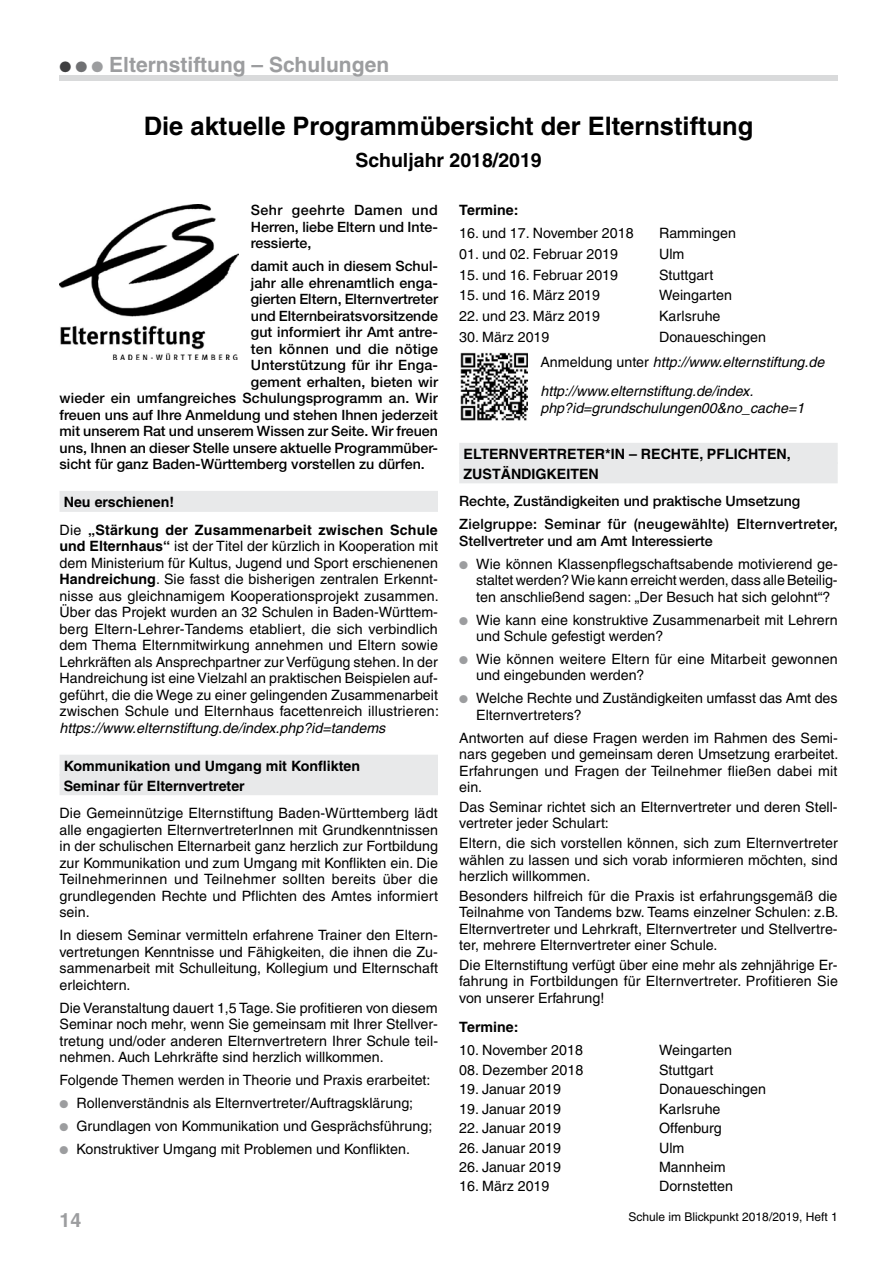
<style>
.page{position:relative;width:893px;height:1263px;background:#fff}
.page>*{position:absolute;margin:0;border:0;box-sizing:border-box;transform-origin:0 0}
.t1{font:700 25.5px "Helvetica";color:#000}
.t2{font:700 21px "Helvetica";color:#9c9d9f}
.t3{font:700 19.5px "Helvetica";color:#000}
.t4{font:700 19.5px "Helvetica";color:#9c9d9f}
.t5{font:14.25px/16.5px "Helvetica";color:#000;text-align:justify}
.t6{font:500 14.25px/16.5px "Helvetica Neue";color:#000;text-align:justify}
.t7{font:700 14.25px/19.5px "Helvetica";color:#000}
.t8{font:italic 14.25px/16.5px "Helvetica";color:#000}
.t9{font:500 14.25px/22.8px "Helvetica Neue";letter-spacing:.02em;color:#000}
.t10{font:12px "Helvetica";color:#000}
.s1{color:#3e3e40}
.s2{color:#707173}
.s3{font-weight:400}
.s4{font-weight:700}
.s5{color:#9c9d9f}
.s6{font-style:italic}
</style>
<div class="page">
<div style="left:60px;top:75px;width:778px;height:6px;background:#d9dadb"></div>
<div style="left:60px;top:491px;width:378px;height:21px;background:#e8e9ea"></div>
<div style="left:60px;top:755px;width:378px;height:21px;background:#e8e9ea"></div>
<div style="left:60px;top:774px;width:378px;height:21px;background:#e8e9ea"></div>
<div style="left:459px;top:443px;width:379px;height:21px;background:#e8e9ea"></div>
<div style="left:459px;top:462px;width:379px;height:21px;background:#e8e9ea"></div>
<img style="left:60px;top:204px;width:178px;height:156px">
<img style="left:460px;top:352px;width:68px;height:69px">
<h2 class="t2" style="left:60px;top:52px;width:331px"><span class="s1">●</span> <span class="s2">●</span> ● Elternstiftung – Schulungen</h2>
<h1 class="t1" style="left:144px;top:110px;width:611px">Die aktuelle Programmübersicht der Elternstiftung</h1>
<h3 class="t3" style="left:355px;top:148px;width:188px">Schuljahr 2018/2019</h3>
<p class="t6" style="left:251px;top:202px;width:189px">Sehr geehrte Damen und Herren, liebe Eltern und Inte&shy;ressierte,</p>
<p class="t6" style="left:251px;top:258px;width:189px">damit auch in diesem Schul-</p>
<p class="t6" style="left:251px;top:274px;width:189px">jahr alle ehrenamtlich enga-</p>
<p class="t6" style="left:251px;top:291px;width:189px">gierten Eltern, Elternvertreter</p>
<p class="t6" style="left:251px;top:307px;width:189px">und Elternbeiratsvorsitzende</p>
<p class="t6" style="left:251px;top:324px;width:189px">gut informiert ihr Amt antre-</p>
<p class="t6" style="left:251px;top:340px;width:189px">ten können und die nötige</p>
<p class="t6" style="left:251px;top:357px;width:189px">Unterstützung für ihr Enga-</p>
<p class="t6" style="left:251px;top:373px;width:189px">gement erhalten, bieten wir</p>
<p class="t6" style="left:60px;top:390px;width:380px">wieder ein umfangreiches Schulungsprogramm an. Wir</p>
<p class="t6" style="left:60px;top:406px;width:380px">freuen uns auf Ihre Anmeldung und stehen Ihnen jederzeit</p>
<p class="t6" style="left:60px;top:423px;width:380px">mit unserem Rat und unserem Wissen zur Seite. Wir freuen</p>
<p class="t6" style="left:60px;top:439px;width:380px">uns, Ihnen an dieser Stelle unsere aktuelle Programmüber-</p>
<p class="t6" style="left:60px;top:456px;width:367px">sicht für ganz Baden-Württemberg vorstellen zu dürfen.</p>
<p class="t7" style="left:60px;top:488px;width:380px;line-height:27.5px">Neu erschienen!<br><span class="s3">Die</span> „Stärkung der Zusammenarbeit zwischen Schule</p>
<p class="t5" style="left:60px;top:538px;width:381px"><span class="s4">und Elternhaus“</span> ist der Titel der kürzlich in Kooperation mit dem Ministerium für Kultus, Jugend und Sport erschienenen <span class="s4">Handreichung</span>. Sie fasst die bisherigen zentralen Erkennt&shy;nisse aus gleichnamigem Kooperationsprojekt zusammen.<br>Über das Projekt wurden an 32 Schulen in Baden-Württem&shy;berg Eltern-Lehrer-Tandems etabliert, die sich verbindlich dem Thema Elternmitwirkung annehmen und Eltern sowie Lehrkräften als Ansprechpartner zur Verfügung stehen. In der Handreichung ist eine Vielzahl an praktischen Beispielen auf&shy;geführt, die die Wege zu einer gelingenden Zusammenarbeit zwischen Schule und Elternhaus facettenreich illustrieren:</p>
<p class="t8" style="left:60px;top:720px;width:327px">https://www.elternstiftung.de/index.php?id=tandems</p>
<p class="t7" style="left:64px;top:756px;width:298px">Kommunikation und Umgang mit Konflikten<br>Seminar für Elternvertreter</p>
<p class="t5" style="left:60px;top:805px;width:380px">Die Gemeinnützige Elternstiftung Baden-Württemberg lädt alle engagierten ElternvertreterInnen mit Grundkenntnissen in der schulischen Elternarbeit ganz herzlich zur Fortbildung zur Kommunikation und zum Umgang mit Konflikten ein. Die Teilnehmerinnen und Teilnehmer sollten bereits über die grundlegenden Rechte und Pflichten des Amtes informiert sein.</p>
<p class="t5" style="left:60px;top:927px;width:380px">In diesem Seminar vermitteln erfahrene Trainer den Eltern&shy;vertretungen Kenntnisse und Fähigkeiten, die ihnen die Zu&shy;sammenarbeit mit Schulleitung, Kollegium und Elternschaft erleichtern.</p>
<p class="t5" style="left:60px;top:999px;width:380px">Die Veranstaltung dauert 1,5 Tage. Sie profitieren von diesem Seminar noch mehr, wenn Sie gemeinsam mit Ihrer Stellver&shy;tretung und/oder anderen Elternvertretern Ihrer Schule teil&shy;nehmen. Auch Lehrkräfte sind herzlich willkommen.</p>
<p class="t5" style="left:60px;top:1071px;width:372px">Folgende Themen werden in Theorie und Praxis erarbeitet:</p>
<p class="t5" style="left:60px;top:1094px;width:355px"><span class="s5">●</span> Rollenverständnis als Elternvertreter/Auftragsklärung;</p>
<p class="t5" style="left:60px;top:1117px;width:374px"><span class="s5">●</span> Grundlagen von Kommunikation und Gesprächsführung;</p>
<p class="t5" style="left:60px;top:1140px;width:352px"><span class="s5">●</span> Konstruktiver Umgang mit Problemen und Konflikten.</p>
<p class="t7" style="left:459px;top:200px;width:61px">Termine:</p>
<p class="t5" style="left:459px;top:225px;width:176px">16. und 17. November 2018</p>
<p class="t5" style="left:659px;top:225px;width:78px">Rammingen</p>
<p class="t5" style="left:459px;top:245px;width:160px">01. und 02. Februar 2019</p>
<p class="t5" style="left:659px;top:245px;width:27px">Ulm</p>
<p class="t5" style="left:459px;top:266px;width:160px">15. und 16. Februar 2019</p>
<p class="t5" style="left:659px;top:266px;width:56px">Stuttgart</p>
<p class="t5" style="left:459px;top:287px;width:142px">15. und 16. März 2019</p>
<p class="t5" style="left:659px;top:287px;width:75px">Weingarten</p>
<p class="t5" style="left:459px;top:308px;width:142px">22. und 23. März 2019</p>
<p class="t5" style="left:659px;top:308px;width:63px">Karlsruhe</p>
<p class="t5" style="left:459px;top:328px;width:92px">30. März 2019</p>
<p class="t5" style="left:540px;top:324px;width:285px;line-height:25px;text-indent:119px">Donaueschingen<br>Anmeldung unter <span class="s6">http://www.elternstiftung.de</span></p>
<p class="t8" style="left:540px;top:383px;width:265px">http://www.elternstiftung.de/index. php?id=grundschulungen00&amp;no_cache=1</p>
<p class="t7" style="left:463px;top:444px;width:329px">ELTERNVERTRETER*IN – RECHTE, PFLICHTEN,<br>ZUSTÄNDIGKEITEN</p>
<p class="t9" style="left:459px;top:490px;width:380px">Rechte, Zuständigkeiten und praktische Umsetzung<br>Zielgruppe: Seminar für (neugewählte) Elternvertreter,</p>
<p class="t6" style="left:459px;top:532px;width:255px">Stellvertreter und am Amt Interessierte</p>
<p class="t5" style="left:476px;top:555px;width:363px;text-indent:-17px"><span class="s5">●</span> Wie können Klassenpflegschaftsabende motivierend ge&shy;staltet werden? Wie kann erreicht werden, dass alle Beteilig&shy;ten anschließend sagen: „Der Besuch hat sich gelohnt“?</p>
<p class="t5" style="left:476px;top:611px;width:363px;text-indent:-17px"><span class="s5">●</span> Wie kann eine konstruktive Zusammenarbeit mit Lehrern und Schule gefestigt werden?</p>
<p class="t5" style="left:476px;top:651px;width:363px;text-indent:-17px"><span class="s5">●</span> Wie können weitere Eltern für eine Mitarbeit gewonnen und eingebunden werden?</p>
<p class="t5" style="left:476px;top:690px;width:363px;text-indent:-17px"><span class="s5">●</span> Welche Rechte und Zuständigkeiten umfasst das Amt des<br>Elternvertreters?</p>
<p class="t5" style="left:459px;top:729px;width:381px">Antworten auf diese Fragen werden im Rahmen des Semi&shy;nars gegeben und gemeinsam deren Umsetzung erarbeitet.<br>Erfahrungen und Fragen der Teilnehmer fließen dabei mit ein.</p>
<p class="t5" style="left:459px;top:798px;width:380px">Das Seminar richtet sich an Elternvertreter und deren Stell&shy;vertreter jeder Schulart:</p>
<p class="t5" style="left:459px;top:835px;width:380px">Eltern, die sich vorstellen können, sich zum Elternvertreter wählen zu lassen und sich vorab informieren möchten, sind herzlich willkommen.</p>
<p class="t5" style="left:459px;top:887px;width:381px">Besonders hilfreich für die Praxis ist erfahrungsgemäß die Teilnahme von Tandems bzw. Teams einzelner Schulen: z.B.<br>Elternvertreter und Lehrkraft, Elternvertreter und Stellvertre&shy;ter, mehrere Elternvertreter einer Schule.</p>
<p class="t5" style="left:459px;top:957px;width:380px">Die Elternstiftung verfügt über eine mehr als zehnjährige Er&shy;fahrung in Fortbildungen für Elternvertreter. Profitieren Sie von unserer Erfahrung!</p>
<p class="t7" style="left:459px;top:1017px;width:61px">Termine:</p>
<p class="t5" style="left:459px;top:1042px;width:125px">10. November 2018</p>
<p class="t5" style="left:659px;top:1042px;width:75px">Weingarten</p>
<p class="t5" style="left:459px;top:1061px;width:126px">08. Dezember 2018</p>
<p class="t5" style="left:659px;top:1061px;width:56px">Stuttgart</p>
<p class="t5" style="left:459px;top:1081px;width:103px">19. Januar 2019</p>
<p class="t5" style="left:659px;top:1081px;width:108px">Donaueschingen</p>
<p class="t5" style="left:459px;top:1100px;width:103px">19. Januar 2019</p>
<p class="t5" style="left:659px;top:1100px;width:63px">Karlsruhe</p>
<p class="t5" style="left:459px;top:1120px;width:103px">22. Januar 2019</p>
<p class="t5" style="left:659px;top:1120px;width:64px">Offenburg</p>
<p class="t5" style="left:459px;top:1139px;width:103px">26. Januar 2019</p>
<p class="t5" style="left:659px;top:1139px;width:27px">Ulm</p>
<p class="t5" style="left:459px;top:1159px;width:103px">26. Januar 2019</p>
<p class="t5" style="left:659px;top:1159px;width:68px">Mannheim</p>
<p class="t5" style="left:459px;top:1178px;width:92px">16. März 2019</p>
<p class="t5" style="left:659px;top:1178px;width:76px">Dornstetten</p>
<h3 class="t4" style="left:60px;top:1208px;width:23px">14</h3>
<p class="t10" style="left:628px;top:1210px;width:211px">Schule im Blickpunkt 2018/2019, Heft 1</p>
</div>
